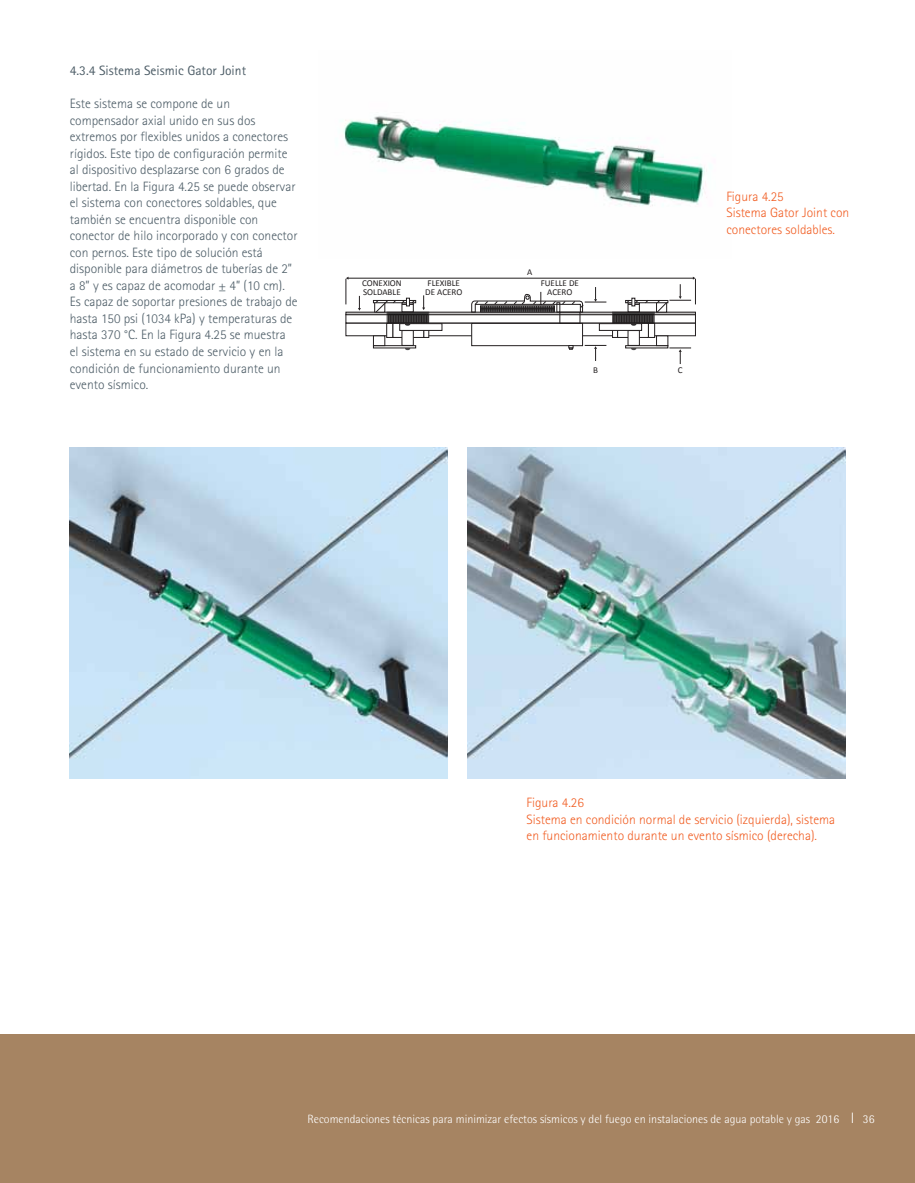
<style>
.page{position:relative;width:915px;height:1183px;background:#fff}
.page>*{position:absolute;margin:0;border:0;box-sizing:border-box;transform-origin:0 0}
.t1{font:300 13.5px/16.5px "Rotis Sans Serif";color:#4d5d67}
.t2{font:300 13.5px/16.5px "Rotis Sans Serif";color:#f15d22}
.t3{font:13.5px "Rotis Sans Serif";color:#4d5d67}
.t4{font:300 12px "Rotis Semi Sans";color:#fff}
.t5{font:9px/9px "Calibri";color:#231f20}
.s1{font-size:15px}
</style>
<div class="page">
<img style="left:343px;top:116px;width:364px;height:90px">
<div style="left:345px;top:322px;width:350px;height:14px;background:#fff;border:1px solid #231f20"></div>
<div style="left:0;top:1034px;width:914px;height:148px;background:#a68462"></div>
<hr style="left:348px;top:278px;width:345px;height:1px;background:#231f20">
<svg style="left:358px;top:296px;width:3px;height:14px"></svg>
<svg style="left:345px;top:314px;width:350px;height:9px"></svg>
<div style="left:345px;top:312px;width:350px;height:3px;background:#c1c0c0;border:1px solid #231f20"></div>
<div style="left:471px;top:323px;width:111px;height:23px;background:#fff;border:1px solid #231f20"></div>
<div style="left:373px;top:345px;width:43px;height:3px;background:#fff;border:1px solid #231f20"></div>
<div style="left:373px;top:335px;width:12px;height:11px;background:#fff;border:1px solid #231f20"></div>
<div style="left:386px;top:323px;width:7px;height:15px;background:#fff;border:1px solid #231f20"></div>
<svg style="left:424px;top:331px;width:5px;height:7px"></svg>
<div style="left:392px;top:323px;width:32px;height:15px;background:#fff;border:1px solid #231f20"></div>
<div style="left:559px;top:312px;width:21px;height:12px;border:1px solid #231f20"></div>
<div style="left:401px;top:330px;width:12px;height:16px;background:#fff;border:1px solid #231f20"></div>
<div style="left:399px;top:323px;width:43px;height:8px;background:#fff;border:1px solid #231f20"></div>
<div style="left:373px;top:300px;width:43px;height:3px;background:#fff;border:1px solid #231f20"></div>
<svg style="left:374px;top:295px;width:54px;height:31px"></svg>
<div style="left:625px;top:345px;width:43px;height:3px;background:#fff;border:1px solid #231f20"></div>
<div style="left:656px;top:335px;width:12px;height:11px;background:#fff;border:1px solid #231f20"></div>
<div style="left:647px;top:323px;width:7px;height:15px;background:#fff;border:1px solid #231f20"></div>
<svg style="left:612px;top:331px;width:5px;height:7px"></svg>
<svg style="left:617px;top:326px;width:31px;height:12px"></svg>
<div style="left:627px;top:330px;width:12px;height:16px;background:#fff;border:1px solid #231f20"></div>
<div style="left:598px;top:323px;width:43px;height:8px;background:#fff;border:1px solid #231f20"></div>
<svg style="left:568px;top:345px;width:5px;height:4px"></svg>
<svg style="left:345px;top:277px;width:3px;height:27px"></svg>
<svg style="left:471px;top:287px;width:135px;height:26px"></svg>
<svg style="left:584px;top:345px;width:22px;height:16px"></svg>
<svg style="left:612px;top:276px;width:83px;height:50px"></svg>
<svg style="left:669px;top:347px;width:21px;height:17px"></svg>
<img style="left:467px;top:447px;width:377px;height:330px">
<img style="left:70px;top:447px;width:377px;height:330px">
<p class="t3" style="left:70px;top:63px;width:178px">4.3.4 Sistema Seismic Gator Joint</p>
<p class="t1" style="left:70px;top:95px;width:229px">Este sistema se compone de un compensador axial unido en sus dos extremos por flexibles unidos a conectores rígidos. Este tipo de configuración permite al dispositivo desplazarse con 6 grados de libertad. En la Figura 4.25 se puede observar el sistema con conectores soldables, que también se encuentra disponible con conector de hilo incorporado y con conector con pernos. Este tipo de solución está disponible para diámetros de tuberías de 2” a 8” y es capaz de acomodar ± 4” (10 cm).<br>Es capaz de soportar presiones de trabajo de hasta 150 psi (1034 kPa) y temperaturas de hasta 370 °C. En la Figura 4.25 se muestra el sistema en su estado de servicio y en la condición de funcionamiento durante un evento sísmico.</p>
<p class="t5" style="left:527px;top:266px;width:7px">A</p>
<p class="t5" style="left:362px;top:278px;width:41px">CONEXION<br>SOLDABLE</p>
<p class="t5" style="left:425px;top:278px;width:39px">FLEXIBLE<br>DE ACERO</p>
<p class="t5" style="left:540px;top:278px;width:40px;text-align:center">FUELLE DE<br>ACERO</p>
<p class="t5" style="left:593px;top:365px;width:6px">B</p>
<p class="t2" style="left:726px;top:188px;width:124px">Figura 4.25<br>Sistema Gator Joint con conectores soldables.</p>
<p class="t5" style="left:677px;top:365px;width:6px">C</p>
<p class="t2" style="left:526px;top:794px;width:310px">Figura 4.26<br>Sistema en condición normal de servicio (izquierda), sistema en funcionamiento durante un evento sísmico (derecha).</p>
<p class="t4" style="left:307px;top:1111px;width:568px">Recomendaciones técnicas para minimizar efectos sísmicos y del fuego en instalaciones de agua potable y gas 2016 <span class="s1">I</span> 36</p>
</div>
